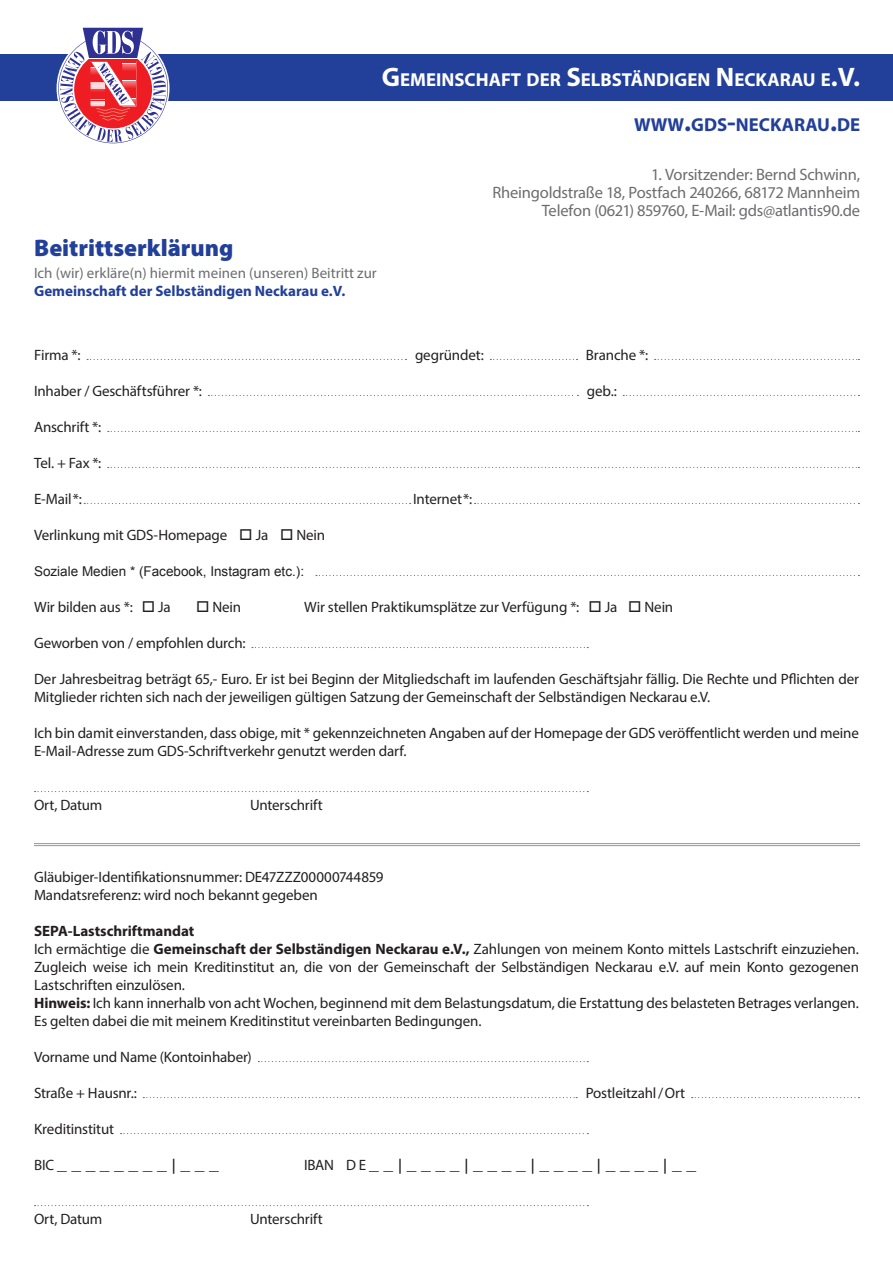
<style>
.page{position:relative;width:893px;height:1263px;background:#fff}
.page>*{position:absolute;margin:0;border:0;box-sizing:border-box;transform-origin:0 0}
.t1{font:900 24px "Myriad Pro";color:#223f99}
.t2{font:700 18.75px "Myriad Pro";color:#fff}
.t3{font:700 18.75px "Myriad Pro";color:#223f99}
.t4{font:16.5px/18px "Myriad Pro";letter-spacing:-.015em;color:#6c6d70;text-align:right}
.t5{font:15px/18px "Myriad Pro";letter-spacing:-.01em;color:#231f20}
.t6{font:15px "Myriad Pro";color:#6c6d70}
.t7{font:700 15px "Myriad Pro";color:#223f99}
.t8{font:13.5px "Arial";color:#231f20}
.s1{font-size:26.85px}
.s2{font-weight:700}
</style>
<div class="page">
<svg style="left:87px;top:359px;width:320px;height:1px"></svg>
<svg style="left:490px;top:359px;width:87px;height:1px"></svg>
<svg style="left:655px;top:359px;width:204px;height:1px"></svg>
<svg style="left:208px;top:395px;width:370px;height:1px"></svg>
<svg style="left:623px;top:395px;width:236px;height:1px"></svg>
<svg style="left:108px;top:431px;width:751px;height:1px"></svg>
<svg style="left:108px;top:467px;width:751px;height:1px"></svg>
<svg style="left:84px;top:503px;width:327px;height:1px"></svg>
<svg style="left:475px;top:503px;width:384px;height:1px"></svg>
<svg style="left:316px;top:575px;width:543px;height:1px"></svg>
<svg style="left:252px;top:647px;width:336px;height:1px"></svg>
<svg style="left:35px;top:791px;width:553px;height:1px"></svg>
<hr style="left:34px;top:843px;width:826px;height:1px;background:#939598">
<hr style="left:34px;top:845px;width:826px;height:1px;background:#939598">
<svg style="left:258px;top:1061px;width:330px;height:1px"></svg>
<svg style="left:143px;top:1097px;width:434px;height:1px"></svg>
<svg style="left:692px;top:1097px;width:167px;height:1px"></svg>
<svg style="left:121px;top:1133px;width:467px;height:1px"></svg>
<svg style="left:35px;top:1205px;width:553px;height:1px"></svg>
<div style="left:0;top:54px;width:893px;height:47px;background:#223f99"></div>
<svg style="left:56px;top:27px;width:114px;height:117px"></svg>
<p class="t2" style="left:382px;top:68px;width:480px"><span class="s1">G</span>EMEINSCHAFT DER <span class="s1">S</span>ELBSTÄNDIGEN <span class="s1">N</span> ECKARAU E<span class="s1">.V.</span></p>
<p class="t3" style="left:634px;top:113px;width:228px">WWW<span class="s1">.</span>GDS<span class="s1">-</span>NECKARAU<span class="s1">.</span>DE</p>
<p class="t4" style="left:492px;top:165px;width:369px">1. Vorsitzender: Bernd Schwinn,<br>Rheingoldstraße 18, Postfach 240266, 68172 Mannheim<br>Telefon (0621) 859760, E-Mail: gds@atlantis90.de</p>
<h1 class="t1" style="left:34px;top:232px;width:201px">Beitrittserklärung</h1>
<p class="t6" style="left:34px;top:264px;width:344px">Ich (wir) erkläre(n) hiermit meinen (unseren) Beitritt zur</p>
<p class="t7" style="left:34px;top:282px;width:313px">Gemeinschaft der Selbständigen Neckarau e.V.</p>
<p class="t5" style="left:34px;top:346px;width:48px">Firma *:</p>
<p class="t5" style="left:415px;top:346px;width:70px">gegründet:</p>
<p class="t5" style="left:586px;top:346px;width:64px">Branche *:</p>
<p class="t5" style="left:34px;top:382px;width:170px">Inhaber / Geschäftsführer *:</p>
<p class="t5" style="left:587px;top:382px;width:32px">geb.:</p>
<p class="t5" style="left:34px;top:418px;width:69px">Anschrift *:</p>
<p class="t5" style="left:34px;top:454px;width:69px">Tel. + Fax *:</p>
<p class="t5" style="left:34px;top:490px;width:49px">E-Mail *:</p>
<p class="t5" style="left:413px;top:490px;width:60px">Internet *:</p>
<p class="t5" style="left:34px;top:526px;width:293px">Verlinkung mit GDS-Homepage □ Ja □ Nein</p>
<p class="t8" style="left:34px;top:564px;width:272px">Soziale Medien * (Facebook, Instagram etc.):</p>
<p class="t5" style="left:34px;top:598px;width:138px">Wir bilden aus *: □ Ja</p>
<p class="t5" style="left:196px;top:598px;width:47px">□ Nein</p>
<p class="t5" style="left:304px;top:598px;width:371px">Wir stellen Praktikumsplätze zur Verfügung *: □ Ja □ Nein</p>
<p class="t5" style="left:34px;top:634px;width:213px">Geworben von / empfohlen durch:</p>
<p class="t5" style="left:34px;top:670px;width:826px">Der Jahresbeitrag beträgt 65,- Euro. Er ist bei Beginn der Mitgliedschaft im laufenden Geschäftsjahr fällig. Die Rechte und Pflichten der<br>Mitglieder richten sich nach der jeweiligen gültigen Satzung der Gemeinschaft der Selbständigen Neckarau e.V.</p>
<p class="t5" style="left:34px;top:724px;width:826px">Ich bin damit einverstanden, dass obige, mit * gekennzeichneten Angaben auf der Homepage der GDS veröffentlicht werden und meine<br>E-Mail-Adresse zum GDS-Schriftverkehr genutzt werden darf.</p>
<p class="t5" style="left:34px;top:796px;width:70px">Ort, Datum</p>
<p class="t5" style="left:250px;top:796px;width:74px">Unterschrift</p>
<p class="t5" style="left:34px;top:868px;width:351px">Gläubiger-Identifikationsnummer: DE47ZZZ00000744859<br>Mandatsreferenz: wird noch bekannt gegeben</p>
<p class="t5" style="left:34px;top:922px;width:826px"><span class="s2">SEPA-Lastschriftmandat<br></span>Ich ermächtige die <span class="s2">Gemeinschaft der Selbständigen Neckarau e.V.,</span> Zahlungen von meinem Konto mittels Lastschrift einzuziehen.<br>Zugleich weise ich mein Kreditinstitut an, die von der Gemeinschaft der Selbständigen Neckarau e.V. auf mein Konto gezogenen Lastschriften einzulösen.<br><span class="s2">Hinweis:</span> Ich kann innerhalb von acht Wochen, beginnend mit dem Belastungsdatum, die Erstattung des belasteten Betrages verlangen.<br>Es gelten dabei die mit meinem Kreditinstitut vereinbarten Bedingungen.</p>
<p class="t5" style="left:34px;top:1048px;width:219px">Vorname und Name (Kontoinhaber)</p>
<p class="t5" style="left:34px;top:1084px;width:104px">Straße + Hausnr.:</p>
<p class="t5" style="left:586px;top:1084px;width:101px">Postleitzahl/Ort</p>
<p class="t5" style="left:34px;top:1120px;width:82px">Kreditinstitut</p>
<p class="t5" style="left:34px;top:1156px;width:186px">BIC _ _ _ _ _ _ _ _ | _ _ _</p>
<p class="t5" style="left:304px;top:1156px;width:394px">IBAN D E _ _ | _ _ _ _ | _ _ _ _ | _ _ _ _ | _ _ _ _ | _ _</p>
<p class="t5" style="left:34px;top:1210px;width:70px">Ort, Datum</p>
<p class="t5" style="left:250px;top:1210px;width:74px">Unterschrift</p>
</div>
